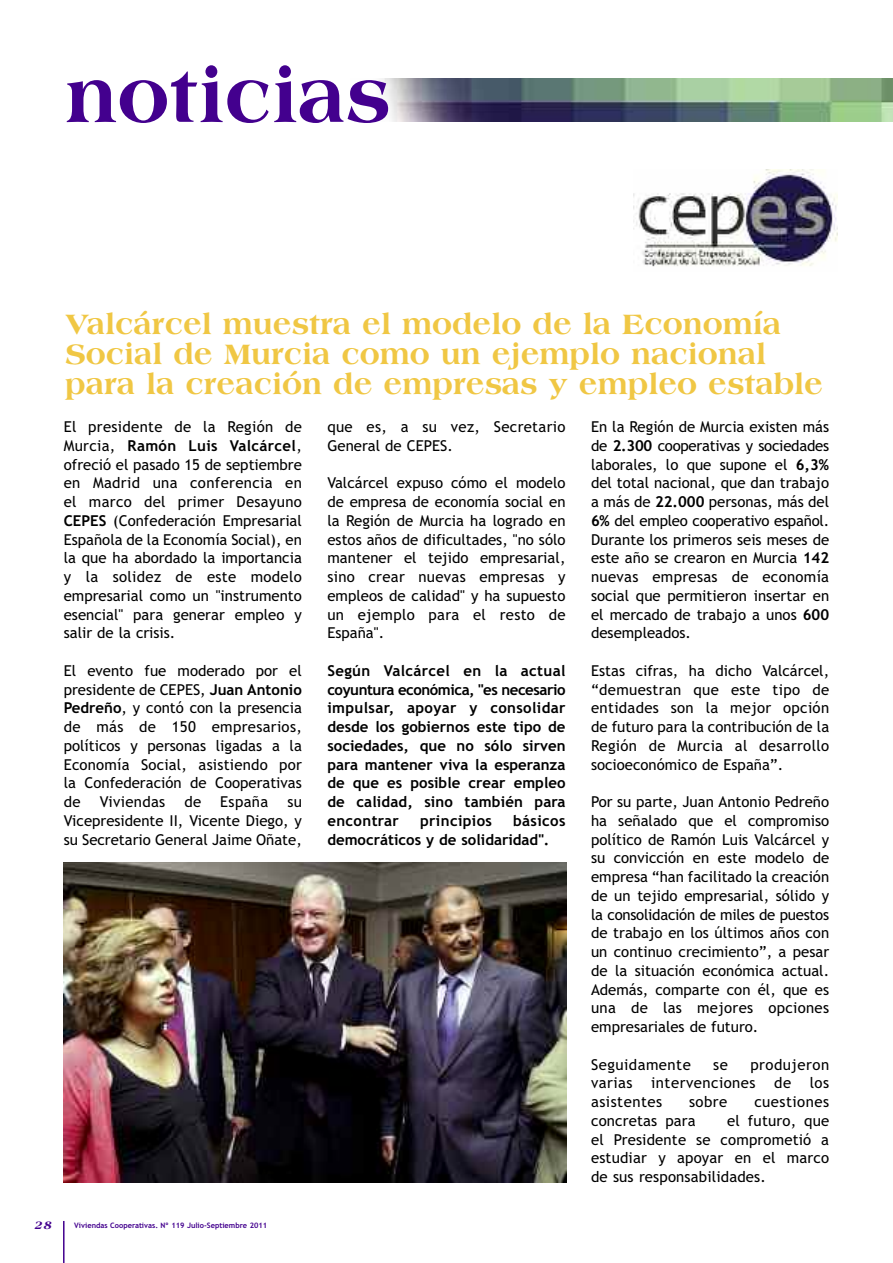
<style>
.page{position:relative;width:893px;height:1263px;background:#fff}
.page>*{position:absolute;margin:0;border:0;box-sizing:border-box;transform-origin:0 0}
.t1{font:800 78px "Americana";color:#43008e}
.t2{font:800 30px/30px "Americana";color:#f0c744}
.t3{font:15px/18.8px "Trebuchet MS";color:#000;text-align:justify}
.t4{font:700 15px/18.8px "Trebuchet MS";letter-spacing:.01em;color:#000;text-align:justify}
.t5{font:15px/18.8px "Trebuchet MS";letter-spacing:.02em;color:#000}
.t6{font:15px "Trebuchet MS";letter-spacing:.03em;color:#000}
.t7{font:italic 800 12px "Americana";color:#43008e}
.t8{font:700 7.5px "Trebuchet MS";color:#43008e}
.s1{font-weight:700}
</style>
<div class="page">
<img style="left:382px;top:79px;width:511px;height:43px">
<hr style="left:63px;top:1221px;width:2px;height:42px;background:#43008e">
<img style="left:633px;top:169px;width:204px;height:98px">
<img style="left:64px;top:862px;width:502px;height:320px">
<h1 class="t1" style="left:65px;top:65px;width:326px">noticias</h1>
<h2 class="t2" style="left:65px;top:311px;width:759px">Valcárcel muestra el modelo de la Economía<br>Social de Murcia como un ejemplo nacional para la creación de empresas y empleo estable</h2>
<p class="t3" style="left:64px;top:418px;width:240px">El presidente de la Región de Murcia, <span class="s1">Ramón Luis Valcárcel</span>, ofreció el pasado 15 de septiembre en Madrid una conferencia en el marco del primer Desayuno <span class="s1">CEPES</span> (Confederación Empresarial Española de la Economía Social), en la que ha abordado la importancia y la solidez de este modelo empresarial como un "instrumento esencial" para generar empleo y salir de la crisis.</p>
<p class="t3" style="left:64px;top:661px;width:240px">El evento fue moderado por el presidente de CEPES, <span class="s1">Juan Antonio Pedreño</span>, y contó con la presencia de más de 150 empresarios, políticos y personas ligadas a la Economía Social, asistiendo por la Confederación de Cooperativas de</p>
<p class="t5" style="left:100px;top:793px;width:67px">Viviendas</p>
<p class="t3" style="left:184px;top:793px;width:18px">de</p>
<p class="t3" style="left:220px;top:793px;width:49px">España</p>
<p class="t3" style="left:64px;top:793px;width:240px;text-indent:224px">su Vicepresidente II, Vicente Diego, y su Secretario General Jaime Oñate,</p>
<p class="t5" style="left:327px;top:418px;width:240px">que es, a su vez, Secretario<br>General de CEPES.</p>
<p class="t3" style="left:327px;top:474px;width:240px">Valcárcel expuso cómo el modelo de empresa de economía social en la Región de Murcia ha logrado en estos años de dificultades, "no sólo mantener el tejido empresarial, sino crear nuevas empresas y empleos de calidad" y ha supuesto un ejemplo para el resto de España".</p>
<p class="t4" style="left:327px;top:661px;width:240px">Según Valcárcel en la actual coyuntura económica, "es necesario impulsar, apoyar y consolidar desde los gobiernos este tipo de sociedades, que no sólo sirven para mantener viva la esperanza de que es posible crear empleo de calidad, sino también para encontrar</p>
<p class="t4" style="left:327px;top:811px;width:240px;text-indent:186px">básicos democráticos y de solidaridad".</p>
<p class="t4" style="left:420px;top:811px;width:73px">principios</p>
<p class="t7" style="left:34px;top:1220px;width:21px">28</p>
<p class="t8" style="left:74px;top:1221px;width:195px">Viviendas Cooperativas. Nº 119 Julio-Septiembre 2011</p>
<p class="t3" style="left:591px;top:418px;width:240px">En la Región de Murcia existen más de <span class="s1">2.300</span> cooperativas y sociedades laborales, lo que supone el <span class="s1">6,3% </span>del total nacional, que dan trabajo a más de <span class="s1">22.000</span> personas, más del <span class="s1">6%</span> del empleo cooperativo español.<br>Durante los primeros seis meses de este año se crearon en Murcia <span class="s1">142 </span>nuevas empresas de economía social que permitieron insertar en el mercado de trabajo a unos <span class="s1">600 </span>desempleados.</p>
<p class="t3" style="left:591px;top:661px;width:240px">Estas cifras, ha dicho Valcárcel, “demuestran que este tipo de entidades son la mejor opción de futuro para la contribución de la Región de Murcia al desarrollo socioeconómico de España”.</p>
<p class="t3" style="left:591px;top:793px;width:240px">Por su parte, Juan Antonio Pedreño ha señalado que el compromiso político de Ramón Luis Valcárcel y su convicción en este modelo de empresa “han facilitado la creación de un tejido empresarial, sólido y la consolidación de miles de puestos de trabajo en los últimos años con un continuo crecimiento”, a pesar de la situación económica actual.<br>Además, comparte con él, que es una de las mejores opciones empresariales de futuro.</p>
<p class="t6" style="left:591px;top:1056px;width:101px">Seguidamente</p>
<p class="t3" style="left:713px;top:1055px;width:16px">se</p>
<p class="t3" style="left:591px;top:1055px;width:240px;text-indent:159px">produjeron varias intervenciones de los asistentes</p>
<p class="t3" style="left:689px;top:1093px;width:40px">sobre</p>
<p class="t6" style="left:754px;top:1093px;width:76px">cuestiones</p>
<p class="t3" style="left:591px;top:1111px;width:106px">concretas para</p>
<p class="t3" style="left:591px;top:1111px;width:240px;text-indent:136px">el futuro, que el Presidente se comprometió a estudiar y apoyar en el marco de sus responsabilidades.</p>
</div>
